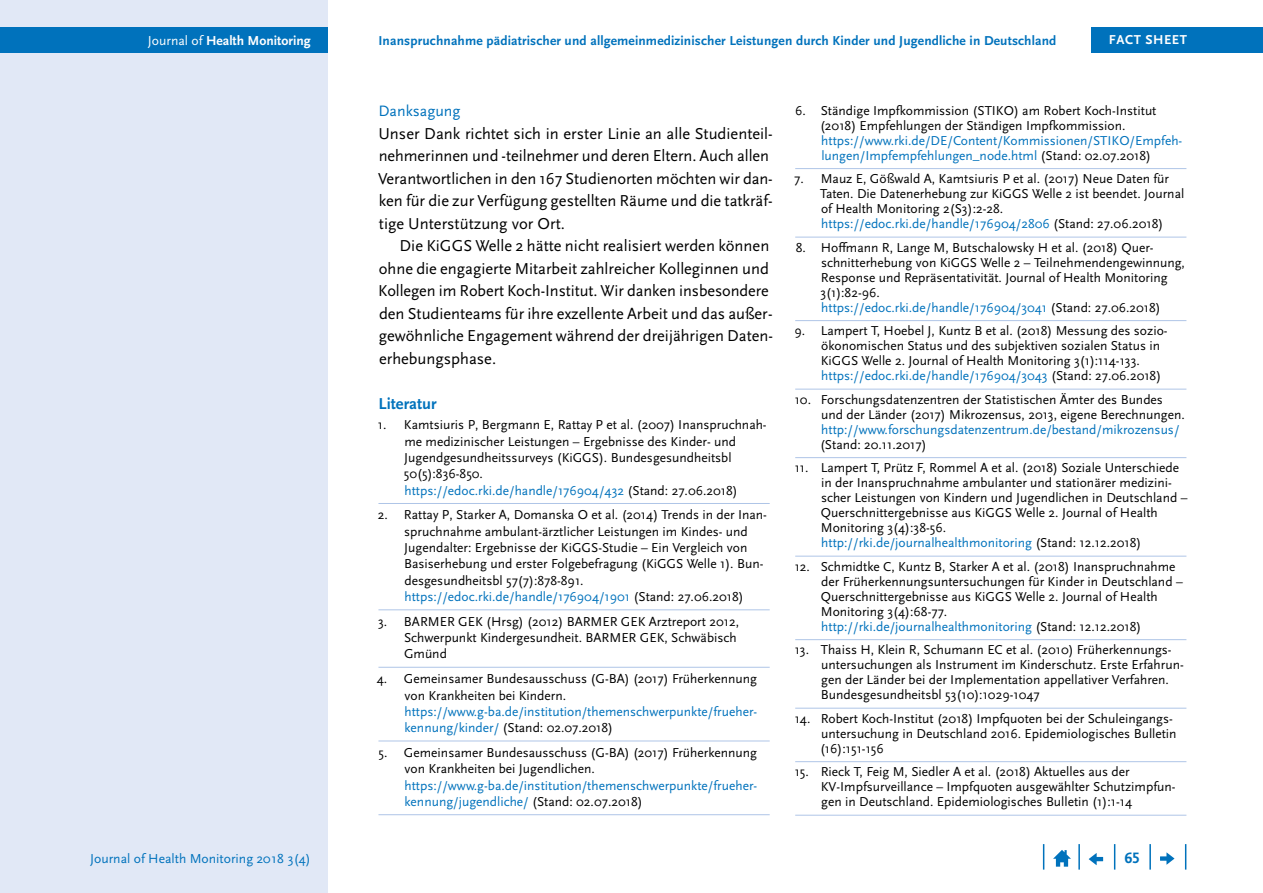
<style>
.page{position:relative;width:1263px;height:893px;background:#fff}
.page>*{position:absolute;margin:0;border:0;box-sizing:border-box;transform-origin:0 0}
.Copy_Einzug{font:16.5px/22.5px "Scala Sans Pro";color:#000}
.Copy{font:16.5px/22.5px "Scala Sans Pro";color:#000}
.t1{font:700 16.5px "Scala Sans Pro";color:#0072bc}
.t2{font:15.75px "Scala Sans Pro";color:#0072bc}
.t3{font:700 15.75px "Scala Sans Pro";color:#0072bc}
.t4{font:13.65px "Scala Sans Pro";color:#0072bc}
.t5{font:700 13.65px "Scala Sans Pro";color:#fff}
.Literaturverzeichnis{font:13.5px/15px "Scala Sans Pro";color:#000}
.t6{font:700 13.5px "Scala Sans Pro";letter-spacing:.01em;color:#0072bc}
.t7{font:700 13.5px "Scala Sans Pro";letter-spacing:.04em;color:#fff}
.s1{font-weight:400}
.s2{color:#0072bc}
</style>
<div class="page">
<div style="left:0;top:0;width:327px;height:893px;background:#e1e8f6"></div>
<div style="left:0;top:28px;width:327px;height:25px;background:#0072bc"></div>
<svg style="left:1185px;top:844px;width:1px;height:26px"></svg>
<hr style="left:1149px;top:844px;width:2px;height:26px;background:#0072bc">
<svg style="left:1114px;top:844px;width:1px;height:26px"></svg>
<hr style="left:1078px;top:844px;width:2px;height:26px;background:#0072bc">
<svg style="left:1043px;top:844px;width:1px;height:26px"></svg>
<svg style="left:1053px;top:850px;width:18px;height:17px"></svg>
<svg style="left:1089px;top:853px;width:14px;height:12px"></svg>
<svg style="left:1160px;top:852px;width:14px;height:13px"></svg>
<div style="left:1091px;top:28px;width:172px;height:25px;background:#0072bc"></div>
<hr style="left:795px;top:168px;width:391px;height:1px;background:#afc5e7">
<hr style="left:795px;top:237px;width:391px;height:1px;background:#afc5e7">
<hr style="left:795px;top:320px;width:391px;height:1px;background:#afc5e7">
<hr style="left:795px;top:389px;width:391px;height:1px;background:#afc5e7">
<hr style="left:795px;top:457px;width:391px;height:1px;background:#afc5e7">
<hr style="left:795px;top:556px;width:391px;height:1px;background:#afc5e7">
<hr style="left:795px;top:639px;width:391px;height:1px;background:#afc5e7">
<hr style="left:795px;top:708px;width:391px;height:1px;background:#afc5e7">
<hr style="left:795px;top:761px;width:391px;height:1px;background:#afc5e7">
<hr style="left:795px;top:815px;width:391px;height:1px;background:#afc5e7">
<hr style="left:378px;top:503px;width:392px;height:1px;background:#afc5e7">
<hr style="left:378px;top:609px;width:392px;height:1px;background:#afc5e7">
<hr style="left:378px;top:667px;width:392px;height:1px;background:#afc5e7">
<hr style="left:378px;top:741px;width:392px;height:1px;background:#afc5e7">
<hr style="left:378px;top:814px;width:392px;height:1px;background:#afc5e7">
<p class="t5" style="left:148px;top:33px;width:164px"><span class="s1">Journal of</span> Health Monitoring</p>
<p class="t6" style="left:378px;top:33px;width:679px">Inanspruchnahme pädiatrischer und allgemeinmedizinischer Leistungen durch Kinder und Jugendliche in Deutschland</p>
<p class="t7" style="left:1109px;top:32px;width:80px">FACT SHEET</p>
<h2 class="t2" style="left:378px;top:102px;width:84px">Danksagung</h2>
<p class="Copy" style="left:378px;top:122px;width:396px">Unser Dank richtet sich in erster Linie an alle Studienteil&shy;nehmerinnen und -teilnehmer und deren Eltern. Auch allen Verantwortlichen in den 167 Studienorten möchten wir dan&shy;ken für die zur Verfügung gestellten Räume und die tatkräf&shy;tige Unterstützung vor Ort.</p>
<p class="Copy_Einzug" style="left:378px;top:234px;width:396px;text-indent:21px">Die KiGGS Welle 2 hätte nicht realisiert werden können ohne die engagierte Mitarbeit zahlreicher Kolleginnen und Kollegen im Robert Koch-Institut. Wir danken insbesondere den Studienteams für ihre exzellente Arbeit und das außer&shy;gewöhnliche Engagement während der dreijährigen Daten&shy;erhebungsphase.</p>
<h1 class="t1" style="left:379px;top:393px;width:60px">Literatur</h1>
<p class="Literaturverzeichnis" style="left:404px;top:417px;width:364px;line-height:16.4px;text-indent:-26px">1. Kamtsiuris P, Bergmann E, Rattay P et al. (2007) Inanspruchnah&shy;me medizinischer Leistungen – Ergebnisse des Kinder- und Jugendgesundheitssurveys (KiGGS). Bundesgesundheitsbl 50(5):836-850.<br><span class="s2">https://edoc.rki.de/handle/176904/432</span> (Stand: 27.06.2018)</p>
<p class="Literaturverzeichnis" style="left:404px;top:507px;width:364px;line-height:16.4px;text-indent:-26px">2. Rattay P, Starker A, Domanska O et al. (2014) Trends in der Inan&shy;spruchnahme ambulant-ärztlicher Leistungen im Kindes- und Jugendalter: Ergebnisse der KiGGS-Studie – Ein Vergleich von Basiserhebung und erster Folgebefragung (KiGGS Welle 1). Bun&shy;desgesundheitsbl 57(7):878-891. <span class="s2">https://edoc.rki.de/handle/176904/1901</span> (Stand: 27.06.2018)</p>
<p class="Literaturverzeichnis" style="left:404px;top:613px;width:337px;line-height:16.4px;text-indent:-26px">3. BARMER GEK (Hrsg) (2012) BARMER GEK Arztreport 2012,<br>Schwerpunkt Kindergesundheit. BARMER GEK, Schwäbisch<br>Gmünd</p>
<p class="Literaturverzeichnis" style="left:404px;top:671px;width:354px;line-height:16.4px;text-indent:-28px">4. Gemeinsamer Bundesausschuss (G-BA) (2017) Früherkennung von Krankheiten bei Kindern. <span class="s2">https://www.g-ba.de/institution/themenschwerpunkte/frueher&shy;kennung/kinder/</span> (Stand: 02.07.2018)</p>
<p class="Literaturverzeichnis" style="left:404px;top:744px;width:354px;line-height:16.4px;text-indent:-26px">5. Gemeinsamer Bundesausschuss (G-BA) (2017) Früherkennung von Krankheiten bei Jugendlichen. <span class="s2">https://www.g-ba.de/institution/themenschwerpunkte/frueher&shy;kennung/jugendliche/</span> (Stand: 02.07.2018)</p>
<p class="Literaturverzeichnis" style="left:820px;top:103px;width:364px;text-indent:-25px">6. Ständige Impfkommission (STIKO) am Robert Koch-Institut (2018) Empfehlungen der Ständigen Impfkommission. <span class="s2">https://www.rki.de/DE/Content/Kommissionen/STIKO/Empfeh&shy;lungen/Impfempfehlungen_node.html</span> (Stand: 02.07.2018)</p>
<p class="Literaturverzeichnis" style="left:820px;top:171px;width:366px;text-indent:-26px">7. Mauz E, Gößwald A, Kamtsiuris P et al. (2017) Neue Daten für Taten. Die Datenerhebung zur KiGGS Welle 2 ist beendet. Journal of Health Monitoring 2(S3):2-28. <span class="s2">https://edoc.rki.de/handle/176904/2806</span> (Stand: 27.06.2018)</p>
<p class="Literaturverzeichnis" style="left:820px;top:240px;width:366px;text-indent:-25px">8. Hoffmann R, Lange M, Butschalowsky H et al. (2018) Quer&shy;schnitterhebung von KiGGS Welle 2 – Teilnehmendengewinnung, Response und Repräsentativität. Journal of Health Monitoring 3(1):82-96.<br><span class="s2">https://edoc.rki.de/handle/176904/3041</span> (Stand: 27.06.2018)</p>
<p class="Literaturverzeichnis" style="left:821px;top:323px;width:348px;text-indent:-26px">9. Lampert T, Hoebel J, Kuntz B et al. (2018) Messung des sozio&shy;ökonomischen Status und des subjektiven sozialen Status in KiGGS Welle 2. Journal of Health Monitoring 3(1):114-133. <span class="s2">https://edoc.rki.de/handle/176904/3043</span> (Stand: 27.06.2018)</p>
<p class="Literaturverzeichnis" style="left:820px;top:392px;width:366px;text-indent:-25px">10. Forschungsdatenzentren der Statistischen Ämter des Bundes und der Länder (2017) Mikrozensus, 2013, eigene Berechnungen. <span class="s2">http://www.forschungsdatenzentrum.de/bestand/mikrozensus/ </span>(Stand: 20.11.2017)</p>
<p class="Literaturverzeichnis" style="left:821px;top:460px;width:368px;text-indent:-26px">11. Lampert T, Prütz F, Rommel A et al. (2018) Soziale Unterschiede in der Inanspruchnahme ambulanter und stationärer medizini&shy;scher Leistungen von Kindern und Jugendlichen in Deutschland – Querschnittergebnisse aus KiGGS Welle 2. Journal of Health Monitoring 3(4):38-56.<br><span class="s2">http://rki.de/journalhealthmonitoring</span> (Stand: 12.12.2018)</p>
<p class="Literaturverzeichnis" style="left:821px;top:559px;width:363px;text-indent:-26px">12. Schmidtke C, Kuntz B, Starker A et al. (2018) Inanspruchnahme der Früherkennungsuntersuchungen für Kinder in Deutschland – Querschnittergebnisse aus KiGGS Welle 2. Journal of Health Monitoring 3(4):68-77.<br><span class="s2">http://rki.de/journalhealthmonitoring</span> (Stand: 12.12.2018)</p>
<p class="Literaturverzeichnis" style="left:821px;top:642px;width:364px;text-indent:-26px">13. Thaiss H, Klein R, Schumann EC et al. (2010) Früherkennungs&shy;untersuchungen als Instrument im Kinderschutz. Erste Erfahrun&shy;gen der Länder bei der Implementation appellativer Verfahren.<br>Bundesgesundheitsbl 53(10):1029-1047</p>
<p class="Literaturverzeichnis" style="left:820px;top:711px;width:358px;text-indent:-25px">14. Robert Koch-Institut (2018) Impfquoten bei der Schuleingangs&shy;untersuchung in Deutschland 2016. Epidemiologisches Bulletin (16):151-156</p>
<p class="Literaturverzeichnis" style="left:821px;top:764px;width:356px;text-indent:-26px">15. Rieck T, Feig M, Siedler A et al. (2018) Aktuelles aus der<br>KV-Impfsurveillance – Impfquoten ausgewählter Schutzimpfun&shy;gen in Deutschland. Epidemiologisches Bulletin (1):1-14</p>
<p class="t4" style="left:90px;top:850px;width:222px">Journal of Health Monitoring 2018 3(4)</p>
<p class="t3" style="left:1124px;top:849px;width:17px">65</p>
</div>
